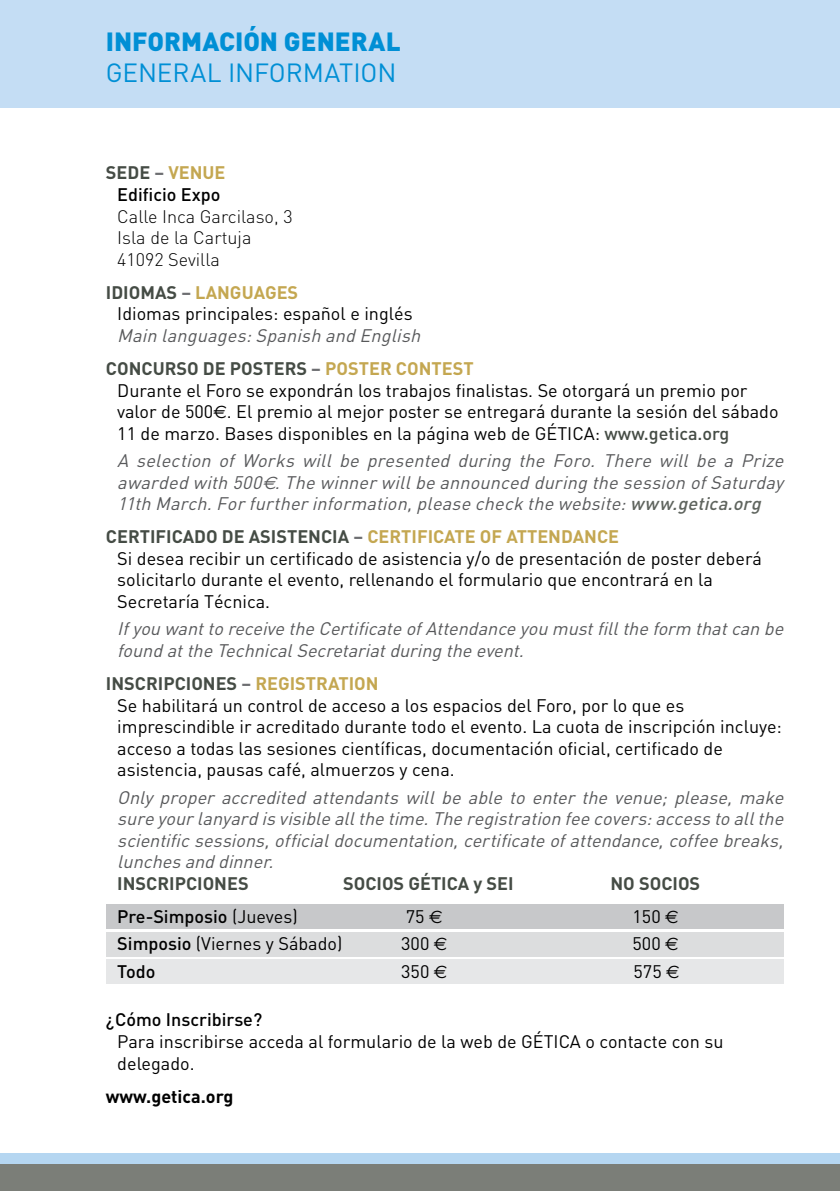
<style>
.page{position:relative;width:840px;height:1191px;background:#fff}
.page>*{position:absolute;margin:0;border:0;box-sizing:border-box;transform-origin:0 0}
.t1{font:900 26px "DIN";color:#008fd5}
.t2{font:26px "DIN";letter-spacing:-.005em;color:#008fd5}
.t3{font:18px/21.6px "DIN";color:#000}
.t4{font:italic 18px/21.6px "DIN";color:#58595b}
.t5{font:500 18px/21.6px "DIN";color:#000;text-align:center}
.t6{font:300 18px/21.6px "DIN";color:#000}
.t7{font:700 18px "DIN";color:#454c45}
.t8{font:700 18px "DIN";color:#000}
.s1{font-weight:700;color:#454c45}
.s2{font-weight:700;color:#6d6e71}
.s3{font-weight:700;color:#c4a751}
.s4{font-weight:700;font-style:normal;color:#454c45}
.s5{font-weight:700;font-style:normal;color:#6d6e71}
.s6{font-weight:700;font-style:normal;color:#c4a751}
.s7{font-family:"Euro Sans"}
.s8{font-weight:500;color:#454c45}
.s9{font-weight:500;color:#5f645e}
.s10{font-weight:400}
.s11{font-weight:500}
</style>
<div class="page">
<div style="left:106px;top:904px;width:676px;height:24px;background:#c7c8ca"></div>
<div style="left:106px;top:932px;width:676px;height:24px;background:#dcddde"></div>
<div style="left:106px;top:959px;width:676px;height:25px;background:#e6e7e8"></div>
<div style="left:0;top:1153px;width:839px;height:38px;background:#b5d6f1"></div>
<div style="left:0;top:0;width:839px;height:107px;background:#c4ddf4"></div>
<div style="left:0;top:1164px;width:839px;height:27px;background:#7b7e78"></div>
<h1 class="t1" style="left:106px;top:24px;width:296px">INFORMACIÓN GENERAL</h1>
<h1 class="t2" style="left:106px;top:56px;width:292px">GENERAL INFORMATION</h1>
<p class="t5" style="left:106px;top:161px;width:121px"><span class="s1">SEDE</span> <span class="s2">–</span> <span class="s3">VENUE<br></span>Edificio Expo</p>
<p class="t6" style="left:117px;top:205px;width:177px">Calle Inca Garcilaso, 3<br>Isla de la Cartuja<br>41092 Sevilla</p>
<p class="t3" style="left:117px;top:281px;width:297px;text-indent:-11px"><span class="s1">IDIOMAS</span> <span class="s2">–</span> <span class="s3">LANGUAGES<br></span>Idiomas principales: español e inglés</p>
<p class="t4" style="left:106px;top:319px;width:369px;line-height:33px;text-indent:11px">Main languages:Spanish and English<br><span class="s4">CONCURSO DE POSTERS</span> <span class="s5">–</span> <span class="s6">POSTER CONTEST</span></p>
<p class="t3" style="left:117px;top:379px;width:662px">Durante el Foro se expondrán los trabajos finalistas. Se otorgará un premio por valor de 500<span class="s7">€</span>. El premio al mejor poster se entregará durante la sesión del sábado<br>11 de marzo. Bases disponibles en la página web de GÉTICA: <span class="s8">www.getica.org</span></p>
<p class="t4" style="left:117px;top:449px;width:672px;text-align:justify">A selection of Works will be presented during the Foro. There will be a Prize awarded with 500<span class="s7">€</span>.The winnerwillbe announced during the session ofSaturday 11th March.Forfurtherinformation,please check the website:<span class="s9">www.getica.org</span></p>
<p class="t3" style="left:117px;top:525px;width:646px;text-indent:-11px"><span class="s1">CERTIFICADO DE ASISTENCIA</span> <span class="s2">–</span> <span class="s3">CERTIFICATE OF ATTENDANCE<br></span>Si desea recibir un certificado de asistencia y/o de presentación de poster deberá solicitarlo durante el evento, rellenando el formulario que encontrará en la Secretaría Técnica.</p>
<p class="t4" style="left:117px;top:617px;width:672px">Ifyou wantto receive the Certificate ofAttendance you mustfillthe form thatcan be found atthe TechnicalSecretariatduring the event.</p>
<p class="t3" style="left:117px;top:672px;width:665px;text-indent:-11px"><span class="s1">INSCRIPCIONES</span> <span class="s2">–</span> <span class="s3">REGISTRATION<br></span>Se habilitará un control de acceso a los espacios del Foro, por lo que es imprescindible ir acreditado durante todo el evento. La cuota de inscripción incluye: acceso a todas las sesiones científicas, documentación oficial, certificado de asistencia, pausas café, almuerzos y cena.</p>
<p class="t4" style="left:117px;top:786px;width:672px;text-align:justify">Only proper accredited attendants will be able to enter the venue; please, make sureyourlanyardisvisibleallthetime.Theregistration feecovers:accesstoallthe scientificsessions,officialdocumentation,certificateofattendance,coffeebreaks, lunchesanddinner.</p>
<p class="t7" style="left:117px;top:871px;width:133px">INSCRIPCIONES</p>
<p class="t7" style="left:343px;top:871px;width:172px">SOCIOS GÉTICA y SEI</p>
<p class="t7" style="left:610px;top:871px;width:91px">NO SOCIOS</p>
<p class="t5" style="left:117px;top:905px;width:182px">Pre-Simposio <span class="s10">(Jueves)</span></p>
<p class="t3" style="left:405px;top:905px;width:38px">75 <span class="s7">€</span></p>
<p class="t3" style="left:632px;top:905px;width:48px">150 <span class="s7">€</span></p>
<p class="t3" style="left:117px;top:932px;width:226px"><span class="s11">Simposio</span> (Viernes y Sábado)</p>
<p class="t3" style="left:401px;top:932px;width:48px">300 <span class="s7">€</span></p>
<p class="t3" style="left:632px;top:932px;width:48px">500 <span class="s7">€</span></p>
<p class="t5" style="left:117px;top:959px;width:40px">Todo</p>
<p class="t3" style="left:401px;top:960px;width:48px">350 <span class="s7">€</span></p>
<p class="t3" style="left:633px;top:960px;width:48px">575 <span class="s7">€</span></p>
<p class="t5" style="left:106px;top:1008px;width:158px">¿Cómo Inscribirse?</p>
<p class="t3" style="left:117px;top:1030px;width:607px">Para inscribirse acceda al formulario de la web de GÉTICA o contacte con su delegado.</p>
<p class="t8" style="left:106px;top:1084px;width:129px">www.getica.org</p>
</div>
